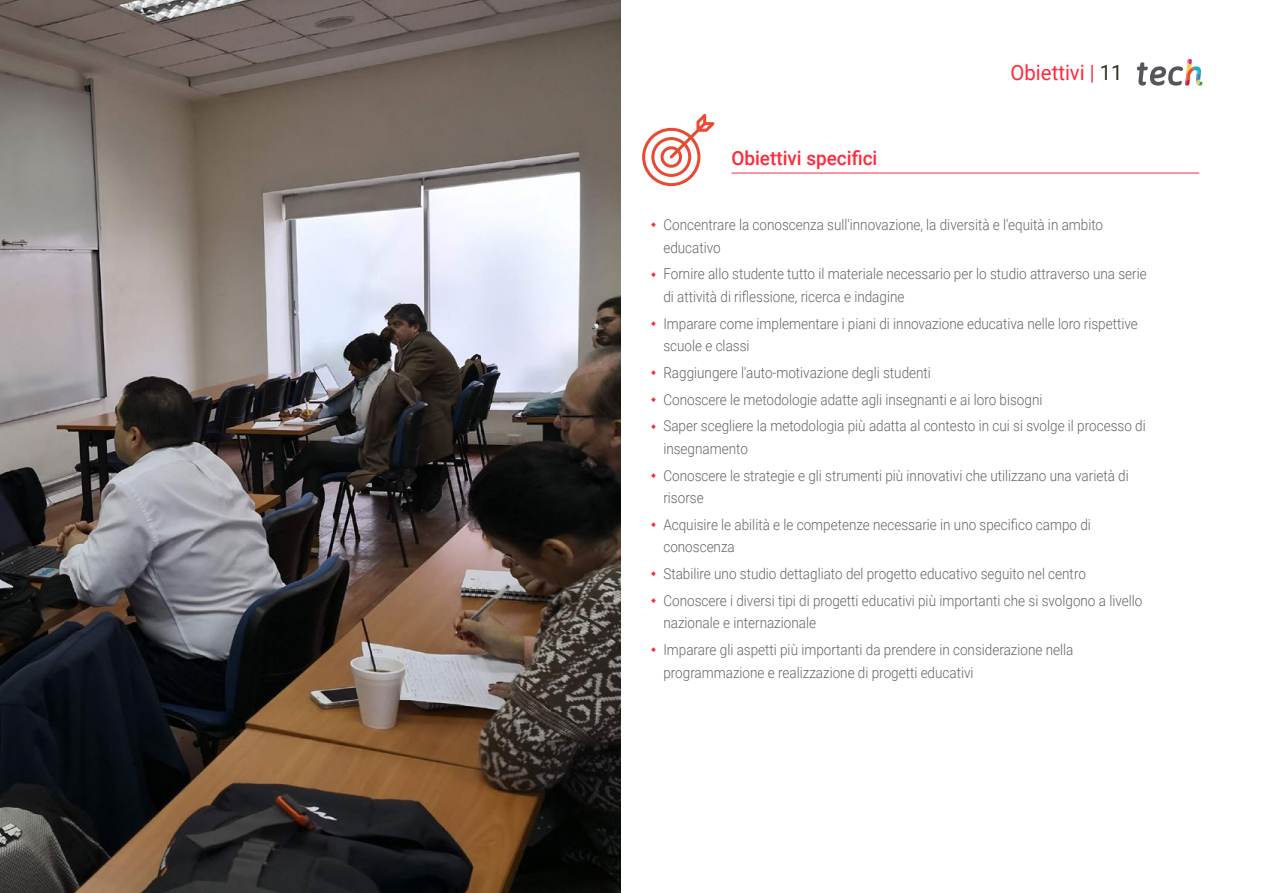
<style>
.page{position:relative;width:1263px;height:893px;background:#fff}
.page>*{position:absolute;margin:0;border:0;box-sizing:border-box;transform-origin:0 0}
.t1{font:21px "Roboto";color:#ff293a}
.t2{font:500 19.5px "Roboto";color:#ff293a}
.t3{font:300 15px/26.7px "Roboto";color:#61646a;scale:.9 1}
.s1{color:#312e20}
</style>
<div class="page">
<hr style="left:731px;top:173px;width:468px;height:1px;background:#ff293a">
<svg style="left:642px;top:114px;width:72px;height:72px"></svg>
<img style="left:0;top:0;width:621px;height:893px">
<svg style="left:1137px;top:59px;width:65px;height:27px"></svg>
<h2 class="t2" style="left:731px;top:144px;width:147px">Obiettivi specifici</h2>
<h1 class="t1" style="left:1010px;top:57px;width:114px">Obiettivi | <span class="s1">11</span></h1>
<p class="t3" style="left:663px;top:213px;width:490px;line-height:22.5px">Concentrare la conoscenza sull'innovazione, la diversità e l'equità in ambito educativo</p>
<p class="t3" style="left:663px;top:262px;width:538px;line-height:22.5px">Fornire allo studente tutto il materiale necessario per lo studio attraverso una serie di attività di riflessione, ricerca e indagine</p>
<p class="t3" style="left:663px;top:311px;width:529px;line-height:22.5px">Imparare come implementare i piani di innovazione educativa nelle loro rispettive scuole e classi</p>
<p class="t3" style="left:663px;top:359px;width:537px">Raggiungere l'auto-motivazione degli studenti<br>Conoscere le metodologie adatte agli insegnanti e ai loro bisogni<br>Saper scegliere la metodologia più adatta al contesto in cui si svolge il processo di</p>
<p class="t3" style="left:663px;top:435px;width:518px">insegnamento<br>Conoscere le strategie e gli strumenti più innovativi che utilizzano una varietà di</p>
<p class="t3" style="left:663px;top:484px;width:476px">risorse<br>Acquisire le abilità e le competenze necessarie in uno specifico campo di</p>
<p class="t3" style="left:663px;top:533px;width:534px">conoscenza<br>Stabilire uno studio dettagliato del progetto educativo seguito nel centro<br>Conoscere i diversi tipi di progetti educativi più importanti che si svolgono a livello</p>
<p class="t3" style="left:663px;top:609px;width:457px">nazionale e internazionale<br>Imparare gli aspetti più importanti da prendere in considerazione nella</p>
<p class="t3" style="left:663px;top:658px;width:346px">programmazione e realizzazione di progetti educativi</p>
</div>
